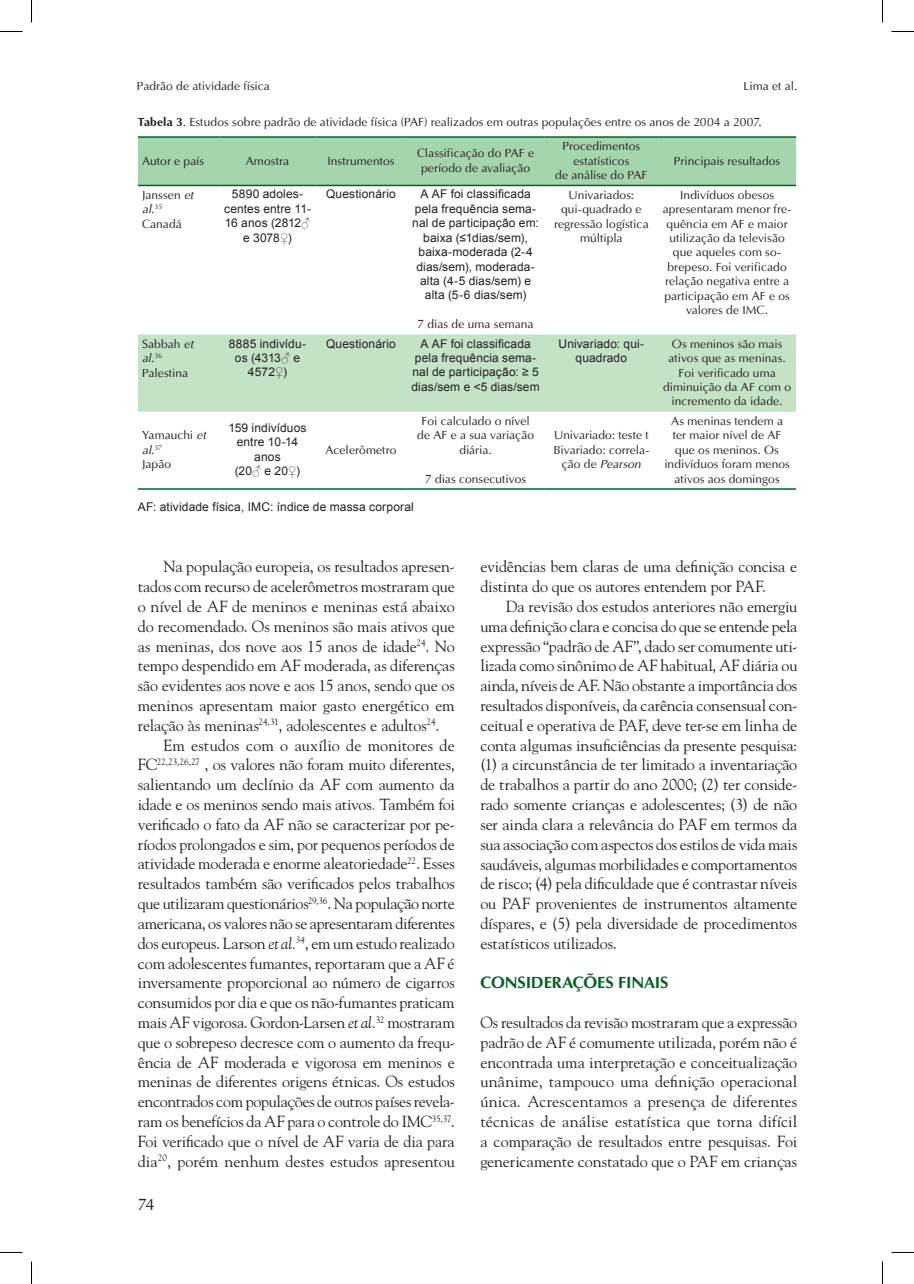
<style>
.page{position:relative;width:914px;height:1284px;background:#fff}
.page>*{position:absolute;margin:0;border:0;box-sizing:border-box;transform-origin:0 0}
.t1{font:700 16.5px "Ottawa";letter-spacing:-.005em;color:#006224}
.t2{font:16.5px "Ottawa Plain";color:#231f20}
.t3{font:16.05px/19.8px "Goudy Std";letter-spacing:-.01em;color:#231f20;text-align:justify}
.t4{font:12px/14.4px "Ottawa Plain";letter-spacing:.005em;color:#231f20;text-align:center}
.t5{font:12px/14.4px "Arial";letter-spacing:.01em;color:#231f20;text-align:center}
.t6{font:italic 12px "Ottawa";color:#231f20}
.s1{font-family:"Ottawa";font-weight:700}
.s2{font-family:"Ottawa";font-style:italic}
.s3{font-family:"Ottawa Plain";font-style:normal}
.s4{color:#ee1f23}
.s5{font-style:italic}
</style>
<div class="page">
<div style="left:138px;top:138px;width:658px;height:47px;background:#a5d5ad"></div>
<div style="left:138px;top:334px;width:658px;height:78px;background:#c3e2c6"></div>
<hr style="left:138px;top:136px;width:82px;height:2px;background:#006224">
<hr style="left:220px;top:136px;width:95px;height:2px;background:#006224">
<hr style="left:315px;top:136px;width:91px;height:2px;background:#006224">
<hr style="left:406px;top:136px;width:138px;height:2px;background:#006224">
<hr style="left:544px;top:136px;width:114px;height:2px;background:#006224">
<hr style="left:658px;top:136px;width:138px;height:2px;background:#006224">
<hr style="left:138px;top:185px;width:82px;height:1px;background:#006224">
<hr style="left:220px;top:185px;width:95px;height:1px;background:#006224">
<hr style="left:315px;top:185px;width:91px;height:1px;background:#006224">
<hr style="left:406px;top:185px;width:138px;height:1px;background:#006224">
<hr style="left:544px;top:185px;width:114px;height:1px;background:#006224">
<hr style="left:658px;top:185px;width:138px;height:1px;background:#006224">
<hr style="left:138px;top:488px;width:82px;height:2px;background:#006224">
<hr style="left:220px;top:488px;width:95px;height:2px;background:#006224">
<hr style="left:315px;top:488px;width:91px;height:2px;background:#006224">
<hr style="left:406px;top:488px;width:138px;height:2px;background:#006224">
<hr style="left:544px;top:488px;width:114px;height:2px;background:#006224">
<hr style="left:658px;top:488px;width:138px;height:2px;background:#006224">
<svg style="left:0;top:31px;width:22px;height:1px"></svg>
<svg style="left:891px;top:31px;width:22px;height:1px"></svg>
<svg style="left:0;top:1252px;width:22px;height:1px"></svg>
<svg style="left:891px;top:1252px;width:22px;height:1px"></svg>
<svg style="left:31px;top:0;width:1px;height:22px"></svg>
<svg style="left:31px;top:1261px;width:1px;height:22px"></svg>
<svg style="left:882px;top:0;width:1px;height:22px"></svg>
<svg style="left:882px;top:1261px;width:1px;height:22px"></svg>
<p class="t4" style="left:137px;top:78px;width:135px">Padrão de atividade física</p>
<p class="t4" style="left:743px;top:78px;width:55px">Lima et al.</p>
<p class="t4" style="left:138px;top:114px;width:625px"><span class="s1">Tabela 3</span>. Estudos sobre padrão de atividade física (PAF) realizados em outras populações entre os anos de 2004 a 2007.</p>
<p class="t4" style="left:142px;top:153px;width:64px">Autor e país</p>
<p class="t4" style="left:246px;top:153px;width:45px">Amostra</p>
<p class="t4" style="left:327px;top:153px;width:69px">Instrumentos</p>
<p class="t4" style="left:417px;top:146px;width:119px">Classificação do PAF e período de avaliação</p>
<p class="t4" style="left:555px;top:139px;width:94px">Procedimentos estatísticos<br>de análise do PAF</p>
<p class="t4" style="left:674px;top:153px;width:108px">Principais resultados</p>
<p class="t4" style="left:142px;top:187px;width:53px">Janssen <span class="s2">et</span></p>
<p class="t6" style="left:142px;top:202px;width:22px">al.<sup>35</sup></p>
<p class="t4" style="left:142px;top:216px;width:41px">Canadá</p>
<p class="t5" style="left:224px;top:187px;width:88px">5890 adoles&shy;centes entre 11-<br>16 anos (2812♂ e 3078♀)</p>
<p class="t5" style="left:326px;top:187px;width:71px">Questionário</p>
<p class="t5" style="left:412px;top:187px;width:128px">A AF foi classificada pela frequência sema&shy;nal de participação em: baixa (≤1dias/sem), baixa-moderada (2-4 dias/sem), moderada&shy;alta (4-5 dias/sem) e alta (5-6 dias/sem)</p>
<p class="t4" style="left:417px;top:317px;width:117px">7 dias de uma semana</p>
<p class="t4" style="left:554px;top:187px;width:96px">Univariados: qui-quadrado e regressão logística múltipla</p>
<p class="t4" style="left:662px;top:187px;width:130px">Indivíduos obesos apresentaram menor fre&shy;quência em AF e maior utilização da televisão que aqueles com so&shy;brepeso. Foi verificado relação negativa entre a participação em AF e os valores de IMC.</p>
<p class="t4" style="left:142px;top:336px;width:53px">Sabbah <span class="s2">et</span></p>
<p class="t6" style="left:142px;top:351px;width:22px">al.<sup>36</sup></p>
<p class="t4" style="left:142px;top:365px;width:48px">Palestina</p>
<p class="t5" style="left:229px;top:336px;width:79px">8885 indivídu&shy;os (4313♂ e<br>4572♀)</p>
<p class="t5" style="left:326px;top:336px;width:71px">Questionário</p>
<p class="t5" style="left:411px;top:336px;width:130px">A AF foi classificada pela frequência sema&shy;nal de participação: ≥ 5 dias/sem e &lt;5 dias/sem</p>
<p class="t5" style="left:558px;top:336px;width:87px">Univariado: qui&shy;quadrado</p>
<p class="t4" style="left:663px;top:336px;width:130px">Os meninos são mais ativos que as meninas.<br>Foi verificado uma diminuição da AF com o incremento da idade.</p>
<p class="t4" style="left:142px;top:428px;width:65px">Yamauchi <span class="s2">et</span></p>
<p class="t6" style="left:142px;top:442px;width:22px">al.<sup>37</sup></p>
<p class="t4" style="left:142px;top:457px;width:30px">Japão</p>
<p class="t5" style="left:228px;top:421px;width:80px">159 indivíduos entre 10-14 anos<br>(20♂ e 20♀)</p>
<p class="t4" style="left:325px;top:442px;width:72px">Acelerômetro</p>
<p class="t4" style="left:417px;top:414px;width:118px">Foi calculado o nível de AF e a sua variação diária.</p>
<p class="t4" style="left:425px;top:471px;width:103px">7 dias consecutivos</p>
<p class="t4" style="left:553px;top:428px;width:97px;text-align:left">Univariado: teste t<br>Bivariado: correla-</p>
<p class="t6" style="left:561px;top:457px;width:81px"><span class="s3">ção de</span> Pearson</p>
<p class="t4" style="left:664px;top:414px;width:127px">As meninas tendem a ter maior nível de AF que os meninos. Os indivíduos foram menos ativos aos domingos</p>
<p class="t5" style="left:138px;top:499px;width:277px">AF: atividade física, IMC: índice de massa corporal</p>
<p class="t3" style="left:163px;top:556px;width:293px">Na população europeia, os resultados apresen-</p>
<p class="t3" style="left:138px;top:576px;width:318px">tados com recurso de acelerômetros mostraram que</p>
<p class="t3" style="left:138px;top:596px;width:318px">o nível de AF de meninos e meninas está abaixo</p>
<p class="t3" style="left:138px;top:616px;width:318px">do recomendado. Os meninos são mais ativos que</p>
<p class="t3" style="left:138px;top:636px;width:318px">as meninas, dos nove aos 15 anos de idade<sup>24</sup>. No</p>
<p class="t3" style="left:138px;top:655px;width:318px">tempo despendido em AF moderada, as diferenças</p>
<p class="t3" style="left:138px;top:675px;width:318px">são evidentes aos nove e aos 15 anos, sendo que os</p>
<p class="t3" style="left:138px;top:695px;width:318px">meninos apresentam maior gasto energético em</p>
<p class="t3" style="left:138px;top:715px;width:303px">relação às meninas<sup>24,31</sup>, adolescentes e adultos<sup>24</sup>.</p>
<p class="t3" style="left:163px;top:735px;width:293px">Em estudos com o auxílio de monitores de</p>
<p class="t3" style="left:138px;top:754px;width:318px">FC<sup>22,23,26,27</sup> , os valores não foram muito diferentes,</p>
<p class="t3" style="left:138px;top:774px;width:318px">salientando um declínio da AF com aumento da</p>
<p class="t3" style="left:138px;top:794px;width:318px">idade e os meninos sendo mais ativos<span class="s4">.</span> Também foi</p>
<p class="t3" style="left:138px;top:814px;width:318px">verificado o fato da AF não se caracterizar por pe-</p>
<p class="t3" style="left:138px;top:834px;width:318px">ríodos prolongados e sim, por pequenos períodos de</p>
<p class="t3" style="left:138px;top:853px;width:318px">atividade moderada e enorme aleatoriedade<sup>22</sup>. Esses</p>
<p class="t3" style="left:138px;top:873px;width:318px">resultados também são verificados pelos trabalhos</p>
<p class="t3" style="left:138px;top:893px;width:318px">que utilizaram questionários<sup>29,36</sup>. Na população norte</p>
<p class="t3" style="left:138px;top:913px;width:318px">americana, os valores não se apresentaram diferentes</p>
<p class="t3" style="left:138px;top:933px;width:318px">dos europeus. Larson <span class="s5">et al.</span><sup>34</sup>, em um estudo realizado</p>
<p class="t3" style="left:138px;top:952px;width:318px">com adolescentes fumantes, reportaram que a AF é</p>
<p class="t3" style="left:138px;top:972px;width:318px">inversamente proporcional ao número de cigarros</p>
<p class="t3" style="left:138px;top:992px;width:318px">consumidos por dia e que os não-fumantes praticam</p>
<p class="t3" style="left:138px;top:1012px;width:318px">mais AF vigorosa. Gordon-Larsen <span class="s5">et al.</span><sup>32</sup> mostraram</p>
<p class="t3" style="left:138px;top:1032px;width:318px">que o sobrepeso decresce com o aumento da frequ-</p>
<p class="t3" style="left:138px;top:1051px;width:318px">ência de AF moderada e vigorosa em meninos e</p>
<p class="t3" style="left:138px;top:1071px;width:318px">meninas de diferentes origens étnicas. Os estudos</p>
<p class="t3" style="left:138px;top:1091px;width:318px">encontrados com populações de outros países revela-</p>
<p class="t3" style="left:138px;top:1111px;width:318px">ram os benefícios da AF para o controle do IMC<sup>35,37</sup>.</p>
<p class="t3" style="left:138px;top:1131px;width:318px">Foi verificado que o nível de AF varia de dia para</p>
<p class="t3" style="left:138px;top:1150px;width:318px">dia<sup>20</sup>, porém nenhum destes estudos apresentou</p>
<p class="t2" style="left:138px;top:1194px;width:18px">74</p>
<p class="t3" style="left:480px;top:556px;width:318px">evidências bem claras de uma definição concisa e distinta do que os autores entendem por PAF.</p>
<p class="t3" style="left:480px;top:596px;width:318px;text-indent:26px">Da revisão dos estudos anteriores não emergiu uma definição clara e concisa do que se entende pela expressão “padrão de AF”, dado ser comumente uti&shy;lizada como sinônimo de AF habitual, AF diária ou ainda, níveis de AF. Não obstante a importância dos resultados disponíveis, da carência consensual con&shy;ceitual e operativa de PAF, deve ter-se em linha de conta algumas insuficiências da presente pesquisa: (1) a circunstância de ter limitado a inventariação de trabalhos a partir do ano 2000; (2) ter conside&shy;rado somente crianças e adolescentes; (3) de não ser ainda clara a relevância do PAF em termos da sua associação com aspectos dos estilos de vida mais saudáveis, algumas morbilidades e comportamentos de risco; (4) pela dificuldade que é contrastar níveis ou PAF provenientes de instrumentos altamente díspares, e (5) pela diversidade de procedimentos estatísticos utilizados.</p>
<p class="t1" style="left:480px;top:972px;width:189px">CONSIDERAÇÕES FINAIS</p>
<p class="t3" style="left:480px;top:1012px;width:318px">Os resultados da revisão mostraram que a expressão padrão de AF é comumente utilizada, porém não é encontrada uma interpretação e conceitualização unânime, tampouco uma definição operacional única. Acrescentamos a presença de diferentes técnicas de análise estatística que torna difícil a comparação de resultados entre pesquisas. Foi genericamente constatado que o PAF em crianças</p>
</div>
